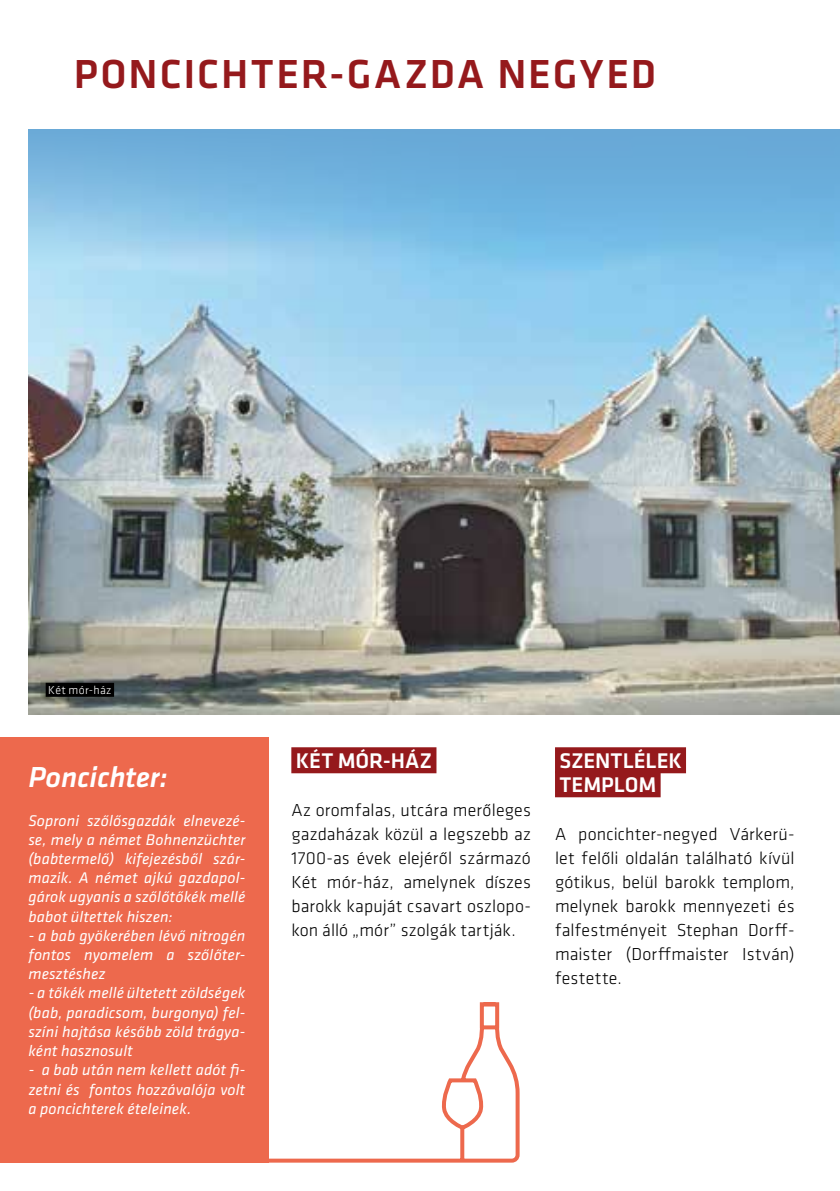
<style>
.page{position:relative;width:840px;height:1191px;background:#fff}
.page>*{position:absolute;margin:0;border:0;box-sizing:border-box;transform-origin:0 0}
.t1{font:500 42px "Klavika";letter-spacing:.045em;color:#95191c}
.t2{font:italic 500 30px "Klavika";color:#fff}
.t3{font:500 22px/24px "Klavika";color:#fff}
.t4{font:300 18px/24px "Klavika";letter-spacing:.005em;color:#000;text-align:justify}
.t5{font:italic 16px/19.2px "Klavika";letter-spacing:.005em;color:#fff;text-align:justify}
.t6{font:300 12px "Klavika";letter-spacing:.025em;color:#fff}
</style>
<div class="page">
<img style="left:28px;top:129px;width:811px;height:585px">
<div style="left:291px;top:747px;width:145px;height:26px;background:#95191c"></div>
<div style="left:554px;top:747px;width:131px;height:26px;background:#95191c"></div>
<div style="left:554px;top:771px;width:106px;height:26px;background:#95191c"></div>
<div style="left:0;top:737px;width:268px;height:425px;background:#ed694d"></div>
<svg style="left:164px;top:1000px;width:356px;height:163px"></svg>
<div style="left:46px;top:683px;width:68px;height:14px;background:#000"></div>
<h1 class="t1" style="left:74px;top:51px;width:583px">PONCICHTER-GAZDA NEGYED</h1>
<p class="t6" style="left:48px;top:683px;width:65px">Két mór-ház</p>
<h2 class="t2" style="left:28px;top:761px;width:141px">Poncichter:</h2>
<p class="t5" style="left:28px;top:811px;width:218px">Soproni szőlősgazdák elnevezé&shy;se, mely a német Bohnenzüchter (babtermelő) kifejezésből szár&shy;mazik. A német ajkú gazdapol&shy;gárok ugyanis a szőlőtőkék mellé babot ültettek hiszen:</p>
<p class="t5" style="left:28px;top:926px;width:218px">- a bab gyökerében lévő nitrogén fontos nyomelem a szőlőter&shy;mesztéshez</p>
<p class="t5" style="left:28px;top:984px;width:218px">- a tőkék mellé ültetett zöldségek (bab, paradicsom, burgonya) fel&shy;színi hajtása később zöld trágya&shy;ként hasznosult</p>
<p class="t5" style="left:28px;top:1060px;width:218px">- a bab után nem kellett adót fi&shy;zetni és fontos hozzávalója volt a poncichterek ételeinek.</p>
<h3 class="t3" style="left:295px;top:749px;width:138px">KÉT MÓR-HÁZ</h3>
<p class="t4" style="left:291px;top:798px;width:241px">Az oromfalas, utcára merőleges gazdaházak közül a legszebb az 1700-as évek elejéről származó Két mór-ház, amelynek díszes barokk kapuját csavart oszlopo&shy;kon álló „mór” szolgák tartják.</p>
<h3 class="t3" style="left:559px;top:749px;width:124px">SZENTLÉLEK<br>TEMPLOM</h3>
<p class="t4" style="left:554px;top:822px;width:241px">A poncichter-negyed Várkerü&shy;let felőli oldalán található kívül gótikus, belül barokk templom, melynek barokk mennyezeti és falfestményeit Stephan Dorff&shy;maister (Dorffmaister István) festette.</p>
</div>
